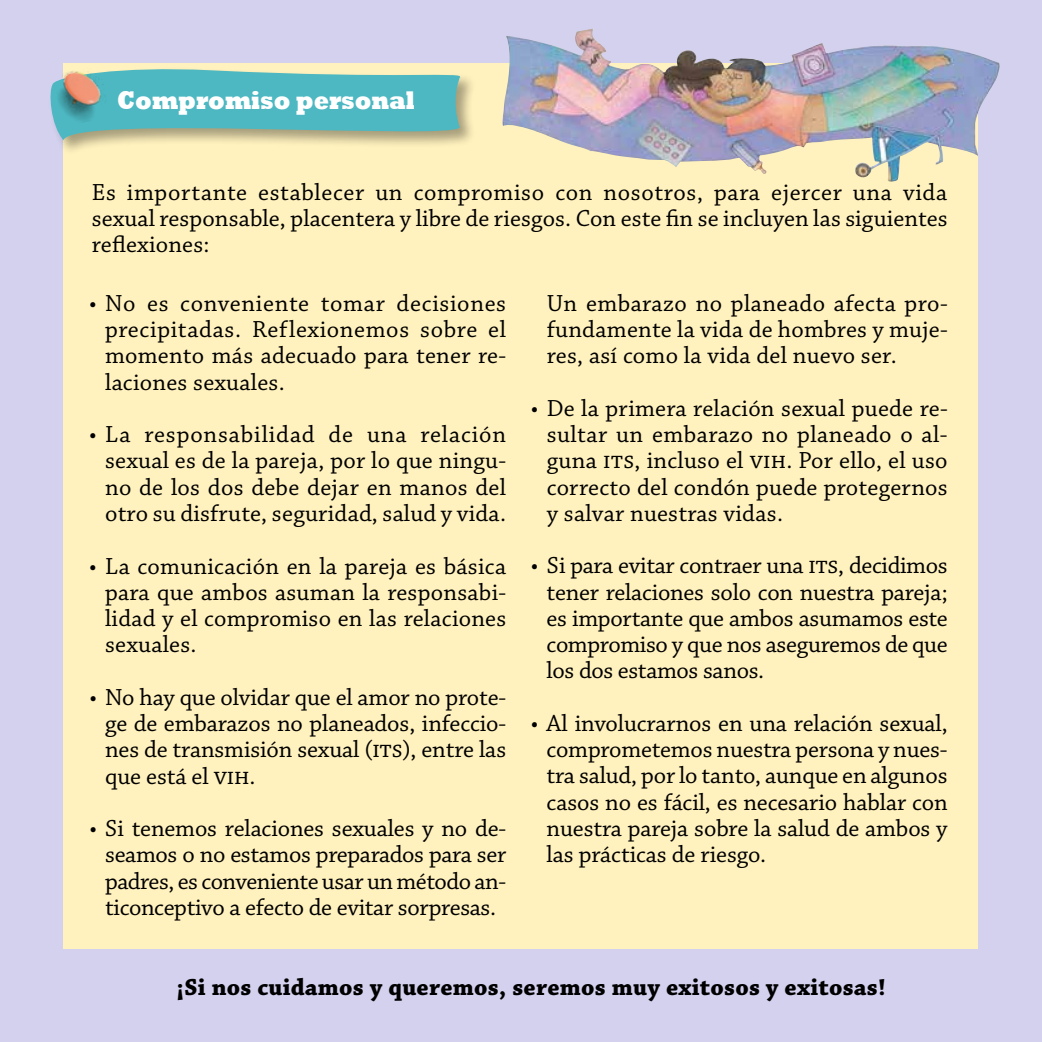
<style>
.page{position:relative;width:1042px;height:1042px;background:#d4d1ef}
.page>*{position:absolute;margin:0;border:0;box-sizing:border-box;transform-origin:0 0}
.t1{font:800 26.25px "Rockwell";letter-spacing:-.005em;color:#fff;scale:.85 1}
.t2{font:24.5px/26.2px "Chaparral Pro";letter-spacing:.005em;color:#000;text-align:justify}
.t3{font:700 24.5px "Chaparral Pro";letter-spacing:.01em;color:#000}
</style>
<div class="page">
<div style="left:63px;top:63px;width:914px;height:886px;background:#fff2be"></div>
<img style="left:502px;top:29px;width:498px;height:153px">
<div style="left:48px;top:67px;width:428px;height:89px;background:#000;opacity:.35"></div>
<svg style="left:48px;top:67px;width:418px;height:74px;background:#71bcba"></svg>
<img style="left:52px;top:67px;width:58px;height:60px">
<p class="t1" style="left:117px;top:85px;width:352px">Compromiso personal</p>
<p class="t2" style="left:92px;top:180px;width:857px">Es importante establecer un compromiso con nosotros, para ejercer una vida sexual responsable, placentera y libre de riesgos. Con este fin se incluyen las siguientes reflexiones:</p>
<p class="t2" style="left:105px;top:291px;width:402px;text-indent:-16px">• No es conveniente tomar decisiones precipitadas. Reflexionemos sobre el momento más adecuado para tener re&shy;laciones sexuales.</p>
<p class="t2" style="left:105px;top:422px;width:403px;text-indent:-16px">• La responsabilidad de una relación sexual es de la pareja, por lo que ningu&shy;no de los dos debe dejar en manos del otro su disfrute, seguridad, salud y vida.</p>
<p class="t2" style="left:105px;top:553px;width:402px;text-indent:-16px">• La comunicación en la pareja es básica para que ambos asuman la responsabi&shy;lidad y el compromiso en las relaciones sexuales.</p>
<p class="t2" style="left:105px;top:685px;width:402px;text-indent:-16px">• No hay que olvidar que el amor no prote&shy;ge de embarazos no planeados, infeccio&shy;nes de transmisión sexual (its), entre las que está el vih.</p>
<p class="t2" style="left:105px;top:816px;width:402px;text-indent:-16px">• Si tenemos relaciones sexuales y no de&shy;seamos o no estamos preparados para ser padres, es conveniente usar un método an&shy;ticonceptivo a efecto de evitar sorpresas.</p>
<p class="t2" style="left:547px;top:291px;width:402px">Un embarazo no planeado afecta pro&shy;fundamente la vida de hombres y muje&shy;res, así como la vida del nuevo ser.</p>
<p class="t2" style="left:547px;top:396px;width:402px;text-indent:-16px">• De la primera relación sexual puede re&shy;sultar un embarazo no planeado o al&shy;guna its, incluso el vih. Por ello, el uso correcto del condón puede protegernos y salvar nuestras vidas.</p>
<p class="t2" style="left:547px;top:553px;width:402px;text-indent:-16px">• Si para evitar contraer una its, decidimos tener relaciones solo con nuestra pareja; es importante que ambos asumamos este compromiso y que nos aseguremos de que los dos estamos sanos.</p>
<p class="t2" style="left:546px;top:711px;width:402px;text-indent:-16px">• Al involucrarnos en una relación sexual, comprometemos nuestra persona y nues&shy;tra salud, por lo tanto, aunque en algunos casos no es fácil, es necesario hablar con nuestra pareja sobre la salud de ambos y las prácticas de riesgo.</p>
<p class="t3" style="left:176px;top:973px;width:711px">¡Si nos cuidamos y queremos, seremos muy exitosos y exitosas!</p>
</div>
